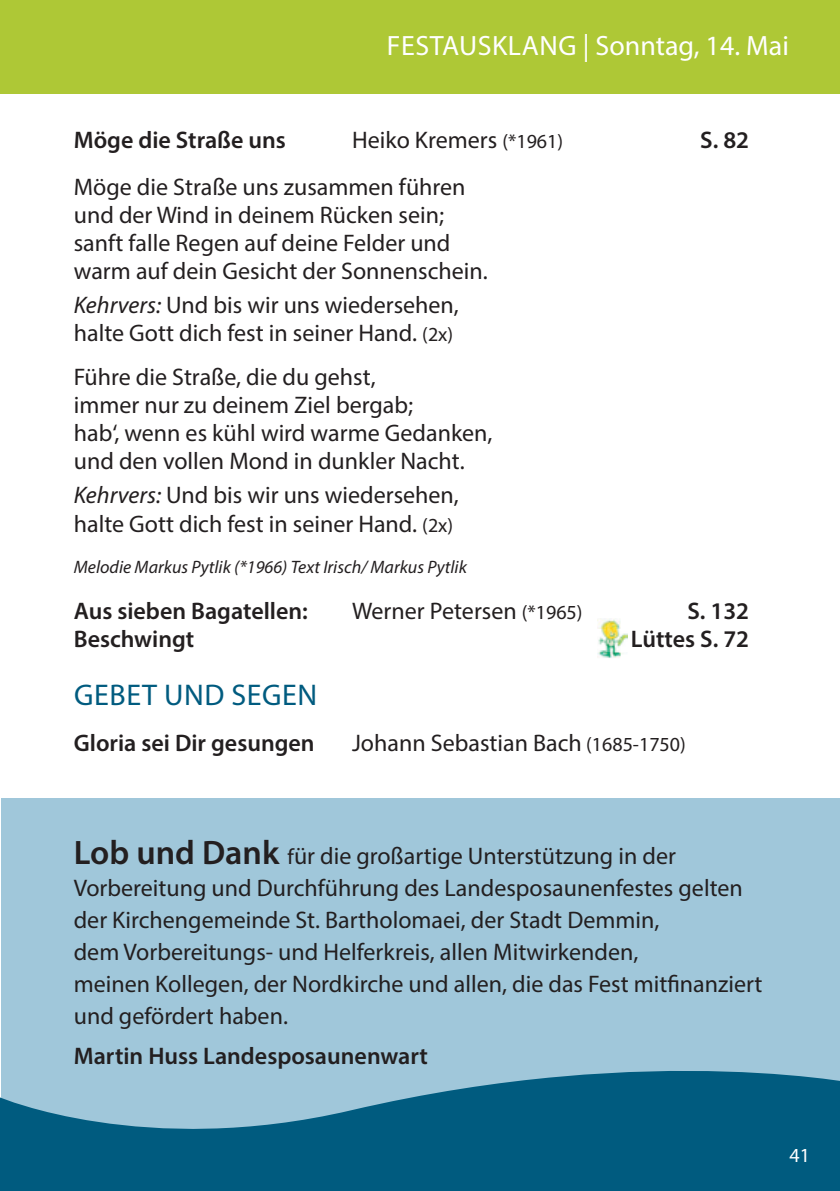
<style>
.page{position:relative;width:840px;height:1191px;background:#fff}
.page>*{position:absolute;margin:0;border:0;box-sizing:border-box;transform-origin:0 0}
.t1{font:30px "Myriad Pro";letter-spacing:.02em;color:#005b7f}
.t2{font:28px "Myriad Pro";letter-spacing:.005em;color:#fff}
.t3{font:24px/28px "Myriad Pro";color:#231f20}
.t4{font:600 24px "Myriad Pro";color:#231f20}
.t5{font:20px "Myriad Pro";color:#fff}
.t6{font:italic 18px "Myriad Pro";color:#231f20}
.s1{font-size:20px}
.s2{font-style:italic}
.s3{font-weight:600;font-size:34px}
.s4{font-size:22px}
</style>
<div class="page">
<div style="left:1px;top:798px;width:838px;height:349px;background:#a0c7da"></div>
<div style="left:0;top:0;width:839px;height:93px;background:#aec836"></div>
<svg style="left:0;top:1071px;width:839px;height:120px;fill:#005b7f"></svg>
<img style="left:597px;top:618px;width:26px;height:40px">
<img style="left:597px;top:629px;width:30px;height:22px">
<p class="t2" style="left:386px;top:28px;width:403px">FESTAUSKLANG | Sonntag, 14. Mai</p>
<p class="t4" style="left:74px;top:125px;width:213px">Möge die Straße uns</p>
<p class="t3" style="left:352px;top:126px;width:212px">Heiko Kremers <span class="s1">(*1961)</span></p>
<p class="t4" style="left:700px;top:125px;width:50px">S. 82</p>
<p class="t3" style="left:74px;top:173px;width:415px">Möge die Straße uns zusammen führen und der Wind in deinem Rücken sein; sanft falle Regen auf deine Felder und warm auf dein Gesicht der Sonnenschein.</p>
<p class="t3" style="left:74px;top:291px;width:386px"><span class="s2">Kehrvers:</span> Und bis wir uns wiedersehen, halte Gott dich fest in seiner Hand. <span class="s1">(2x)</span></p>
<p class="t3" style="left:74px;top:362px;width:420px">Führe die Straße, die du gehst,<br>immer nur zu deinem Ziel bergab;<br>hab‘, wenn es kühl wird warme Gedanken, und den vollen Mond in dunkler Nacht.</p>
<p class="t3" style="left:74px;top:480px;width:386px;line-height:28.8px"><span class="s2">Kehrvers:</span> Und bis wir uns wiedersehen, halte Gott dich fest in seiner Hand. <span class="s1">(2x)</span></p>
<p class="t6" style="left:74px;top:555px;width:394px">Melodie Markus Pytlik (*1966) Text Irisch/ Markus Pytlik</p>
<p class="t4" style="left:74px;top:595px;width:235px">Aus sieben Bagatellen:</p>
<p class="t3" style="left:352px;top:596px;width:232px">Werner Petersen <span class="s1">(*1965)</span></p>
<p class="t4" style="left:687px;top:595px;width:63px">S. 132</p>
<p class="t4" style="left:74px;top:623px;width:122px">Beschwingt</p>
<p class="t4" style="left:630px;top:623px;width:120px">Lüttes S. 72</p>
<p class="t1" style="left:74px;top:676px;width:245px">GEBET UND SEGEN</p>
<p class="t4" style="left:74px;top:727px;width:242px">Gloria sei Dir gesungen</p>
<p class="t3" style="left:352px;top:728px;width:335px">Johann Sebastian Bach <span class="s1">(1685-1750)</span></p>
<p class="t3" style="left:74px;top:839px;width:689px;line-height:32px"><span class="s3">Lob und Dank</span> <span class="s4">f</span>ür die großartige Unterstützung in der Vorbereitung und Durchführung des Landesposaunenfestes gelten der Kirchengemeinde St. Bartholomaei, der Stadt Demmin,<br>dem Vorbereitungs- und Helferkreis, allen Mitwirkenden,<br>meinen Kollegen, der Nordkirche und allen, die das Fest mitfinanziert und gefördert haben.</p>
<p class="t4" style="left:74px;top:1040px;width:355px">Martin Huss Landesposaunenwart</p>
<p class="t5" style="left:789px;top:1143px;width:22px">41</p>
</div>
